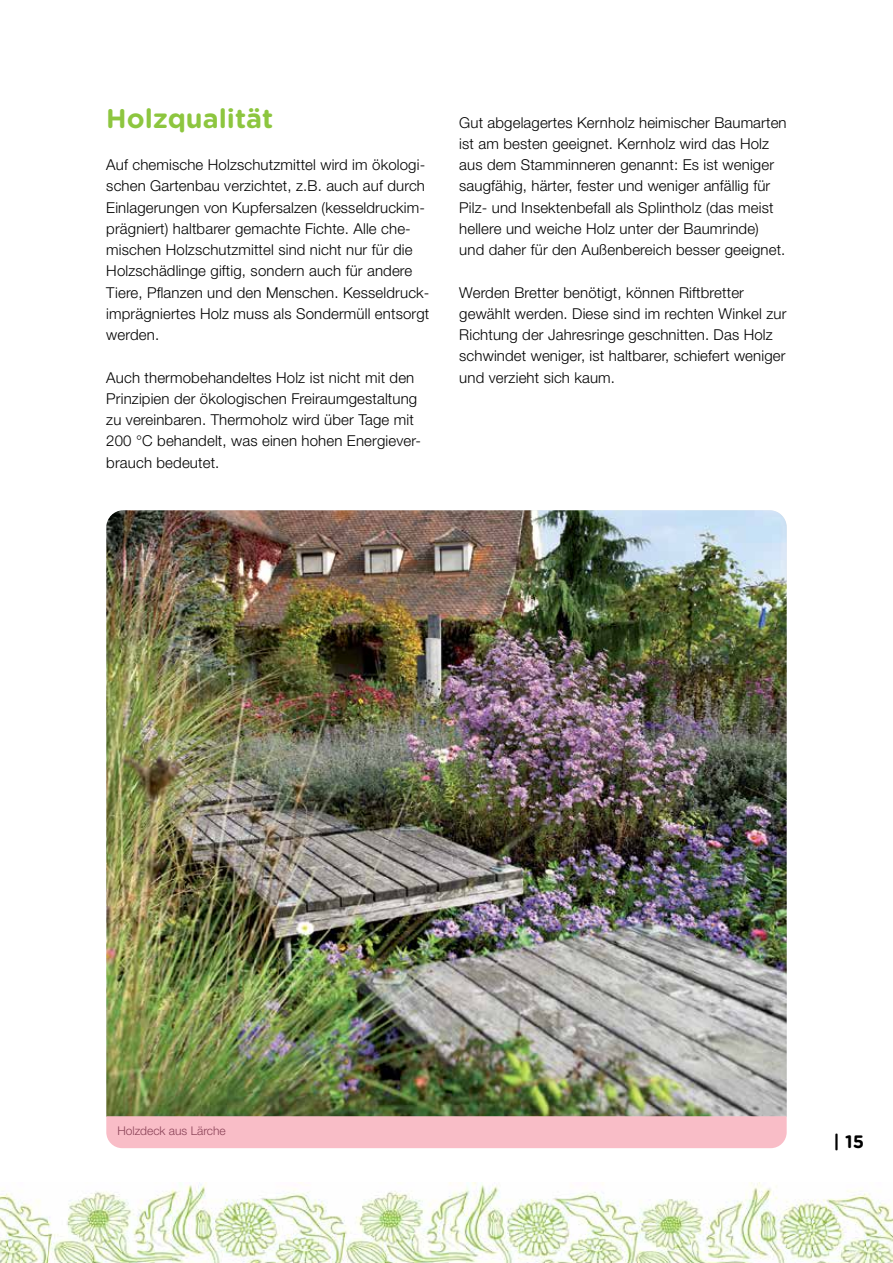
<style>
.page{position:relative;width:893px;height:1263px;background:#fff}
.page>*{position:absolute;margin:0;border:0;box-sizing:border-box;transform-origin:0 0}
.t1{font:700 27px "Gotham Rounded";color:#8dc63f}
.t2{font:700 18px "Gotham Rounded";color:#000}
.t3{font:300 15px/21.3px "Helvetica Neue LT Pro";letter-spacing:.01em;color:#000}
.t4{font:300 12px "Helvetica Neue LT Pro";color:#8b4358}
</style>
<div class="page">
<img style="left:48px;top:1182px;width:845px;height:81px">
<img style="left:0;top:1193px;width:48px;height:70px">
<img style="left:106px;top:510px;width:681px;height:606px">
<div style="left:106px;top:1116px;width:681px;height:32px;background:#f9bdc7"></div>
<h1 class="t1" style="left:106px;top:99px;width:168px">Holzqualität</h1>
<p class="t3" style="left:106px;top:154px;width:325px">Auf chemische Holzschutzmittel wird im ökologi&shy;schen Gartenbau verzichtet, z.B. auch auf durch Einlagerungen von Kupfersalzen (kesseldruckim&shy;prägniert) haltbarer gemachte Fichte. Alle che&shy;mischen Holzschutzmittel sind nicht nur für die Holzschädlinge giftig, sondern auch für andere Tiere, Pflanzen und den Menschen. Kesseldruck&shy;imprägniertes Holz muss als Sondermüll entsorgt werden.</p>
<p class="t3" style="left:106px;top:366px;width:316px">Auch thermobehandeltes Holz ist nicht mit den Prinzipien der ökologischen Freiraumgestaltung zu vereinbaren. Thermoholz wird über Tage mit 200 °C behandelt, was einen hohen Energiever&shy;brauch bedeutet.</p>
<p class="t3" style="left:459px;top:111px;width:329px">Gut abgelagertes Kernholz heimischer Baumarten ist am besten geeignet. Kernholz wird das Holz aus dem Stamminneren genannt: Es ist weniger saugfähig, härter, fester und weniger anfällig für Pilz- und Insektenbefall als Splintholz (das meist hellere und weiche Holz unter der Baumrinde) und daher für den Außenbereich besser geeignet.</p>
<p class="t3" style="left:459px;top:281px;width:329px">Werden Bretter benötigt, können Riftbretter gewählt werden. Diese sind im rechten Winkel zur Richtung der Jahresringe geschnitten. Das Holz schwindet weniger, ist haltbarer, schiefert weniger und verzieht sich kaum.</p>
<p class="t4" style="left:117px;top:1123px;width:110px">Holzdeck aus Lärche</p>
<p class="t2" style="left:833px;top:1128px;width:32px">| 15</p>
</div>
